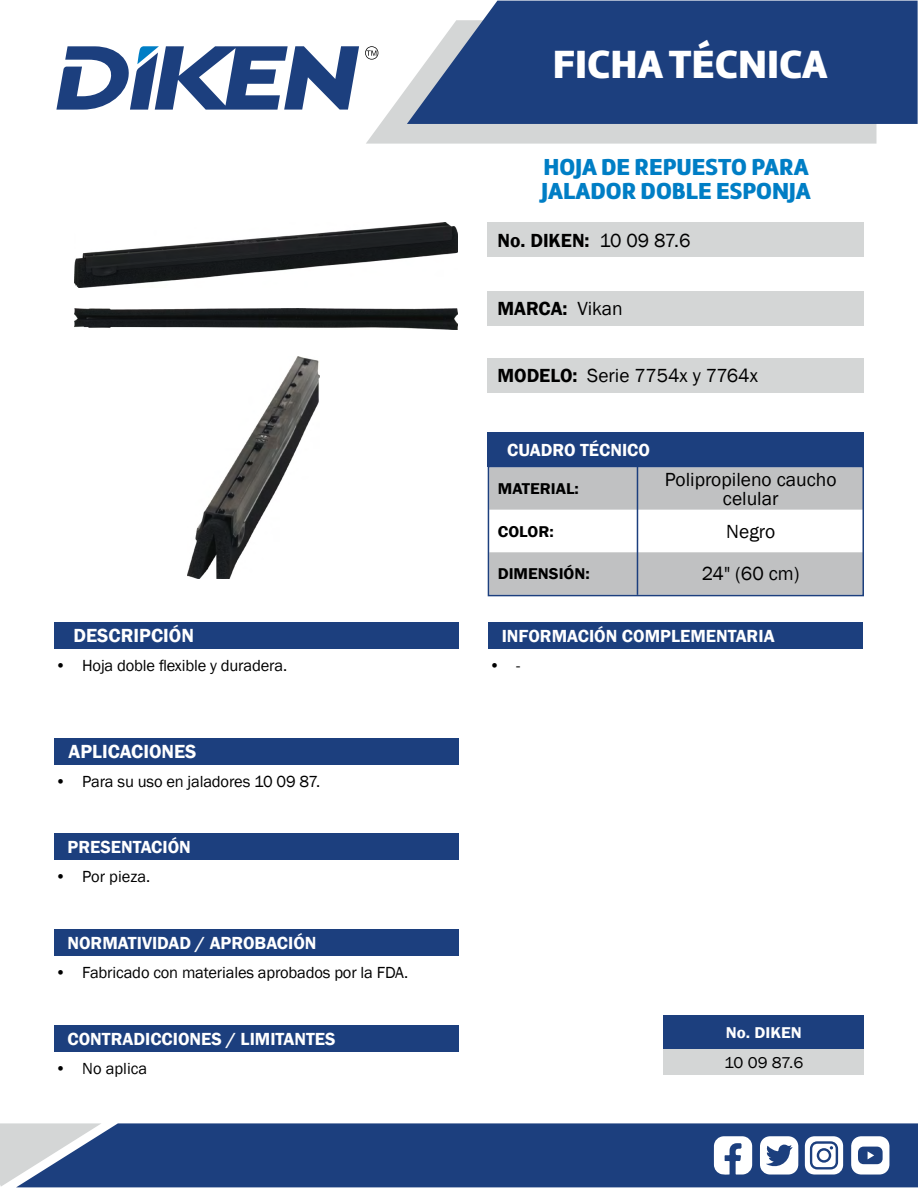
<style>
.page{position:relative;width:918px;height:1188px;background:#fff}
.page>*{position:absolute;margin:0;border:0;box-sizing:border-box;transform-origin:0 0}
.t1{font:40.8px "Amelia Basic Black";color:#fff}
.t2{font:24px/24px "Amelia Basic Black";color:#007ec5}
.t3{font:19.5px/19.5px "Franklin Gothic";color:#000;text-align:center}
.t4{font:600 19.5px "Franklin Gothic";color:#000}
.t5{font:600 19.5px "Franklin Gothic";color:#fff}
.t6{font:600 18px "Franklin Gothic";color:#fff}
.t7{font:16.5px "Franklin Gothic";letter-spacing:-.01em;color:#000}
.t8{font:600 16.05px "Franklin Gothic";color:#000;scale:1.05 1}
.t9{font:600 16.05px "Franklin Gothic";color:#fff;scale:1.05 1}
.t10{font:16.05px "Franklin Gothic";color:#000;scale:1.05 1}
.s1{font-weight:400}
.s2{font-weight:600}
</style>
<div class="page">
<div style="left:488px;top:223px;width:376px;height:34px;background:#d4d6d6"></div>
<div style="left:488px;top:291px;width:376px;height:34px;background:#d4d6d6"></div>
<div style="left:488px;top:359px;width:376px;height:34px;background:#d4d6d6"></div>
<div style="left:488px;top:432px;width:376px;height:34px;background:#1c3f7e"></div>
<svg style="left:366px;top:51px;width:511px;height:93px;fill:#d4d6d6"></svg>
<svg style="left:56px;top:46px;width:303px;height:64px"></svg>
<svg style="left:365px;top:46px;width:13px;height:14px"></svg>
<svg style="left:407px;top:1px;width:511px;height:123px;background:#2e4e88"></svg>
<div style="left:102px;top:1123px;width:816px;height:64px;background:#1c3f7e"></div>
<svg style="left:0;top:1123px;width:102px;height:64px;background:#9aa7bd"></svg>
<svg style="left:714px;top:1136px;width:38px;height:39px"></svg>
<svg style="left:760px;top:1136px;width:38px;height:39px"></svg>
<svg style="left:851px;top:1136px;width:38px;height:39px"></svg>
<svg style="left:805px;top:1136px;width:38px;height:39px"></svg>
<div style="left:819px;top:1151px;width:10px;height:9px;background:#fff;border-radius:50%"></div>
<div style="left:664px;top:1016px;width:200px;height:34px;background:#1c3f7e"></div>
<div style="left:664px;top:1050px;width:200px;height:25px;background:#d4d6d6"></div>
<div style="left:54px;top:622px;width:405px;height:27px;background:#1c3f7e"></div>
<div style="left:54px;top:738px;width:405px;height:26px;background:#1c3f7e"></div>
<div style="left:54px;top:834px;width:405px;height:26px;background:#1c3f7e"></div>
<div style="left:54px;top:930px;width:405px;height:26px;background:#1c3f7e"></div>
<div style="left:54px;top:1025px;width:405px;height:27px;background:#1c3f7e"></div>
<div style="left:488px;top:622px;width:374px;height:27px;background:#1c3f7e"></div>
<svg style="left:491px;top:469px;width:370px;height:124px"></svg>
<div style="left:488px;top:466px;width:376px;height:130px;border:2px solid #1c3f7e"></div>
<hr style="left:637px;top:467px;width:1px;height:128px;background:#1c3f7e">
<img style="left:75px;top:223px;width:383px;height:65px">
<img style="left:75px;top:308px;width:383px;height:22px">
<img style="left:188px;top:356px;width:132px;height:222px">
<p class="t5" style="left:74px;top:624px;width:122px">DESCRIPCIÓN</p>
<p class="t7" style="left:55px;top:655px;width:234px">• Hoja doble flexible y duradera.</p>
<p class="t5" style="left:69px;top:739px;width:129px">APLICACIONES</p>
<p class="t7" style="left:55px;top:771px;width:267px">• Para su uso en jaladores 10 09 87.</p>
<p class="t6" style="left:68px;top:836px;width:125px">PRESENTACIÓN</p>
<p class="t7" style="left:55px;top:867px;width:97px">• Por pieza.</p>
<p class="t6" style="left:68px;top:932px;width:251px">NORMATIVIDAD / APROBACIÓN</p>
<p class="t7" style="left:55px;top:963px;width:355px">• Fabricado con materiales aprobados por la FDA.</p>
<p class="t6" style="left:68px;top:1028px;width:270px">CONTRADICCIONES / LIMITANTES</p>
<p class="t7" style="left:55px;top:1058px;width:94px">• No aplica</p>
<h1 class="t1" style="left:553px;top:40px;width:276px">FICHA TÉCNICA</h1>
<h2 class="t2" style="left:541px;top:156px;width:271px">HOJA DE REPUESTO PARA<br>JALADOR DOBLE ESPONJA</h2>
<p class="t4" style="left:497px;top:228px;width:195px">No. DIKEN: <span class="s1">10 09 87.6</span></p>
<p class="t4" style="left:497px;top:296px;width:127px">MARCA: <span class="s1">Vikan</span></p>
<p class="t3" style="left:497px;top:367px;width:262px"><span class="s2">MODELO:</span> Serie 7754x y 7764x</p>
<p class="t6" style="left:507px;top:439px;width:144px">CUADRO TÉCNICO</p>
<p class="t8" style="left:498px;top:479px;width:79px">MATERIAL:</p>
<p class="t3" style="left:665px;top:470px;width:173px">Polipropileno caucho celular</p>
<p class="t8" style="left:498px;top:521px;width:55px">COLOR:</p>
<p class="t3" style="left:726px;top:522px;width:50px">Negro</p>
<p class="t8" style="left:498px;top:564px;width:89px">DIMENSIÓN:</p>
<p class="t3" style="left:702px;top:565px;width:99px">24" (60 cm)</p>
<p class="t6" style="left:502px;top:625px;width:274px">INFORMACIÓN COMPLEMENTARIA</p>
<p class="t7" style="left:489px;top:655px;width:33px">• -</p>
<p class="t9" style="left:726px;top:1023px;width:74px">No. DIKEN</p>
<p class="t10" style="left:724px;top:1053px;width:77px">10 09 87.6</p>
</div>
